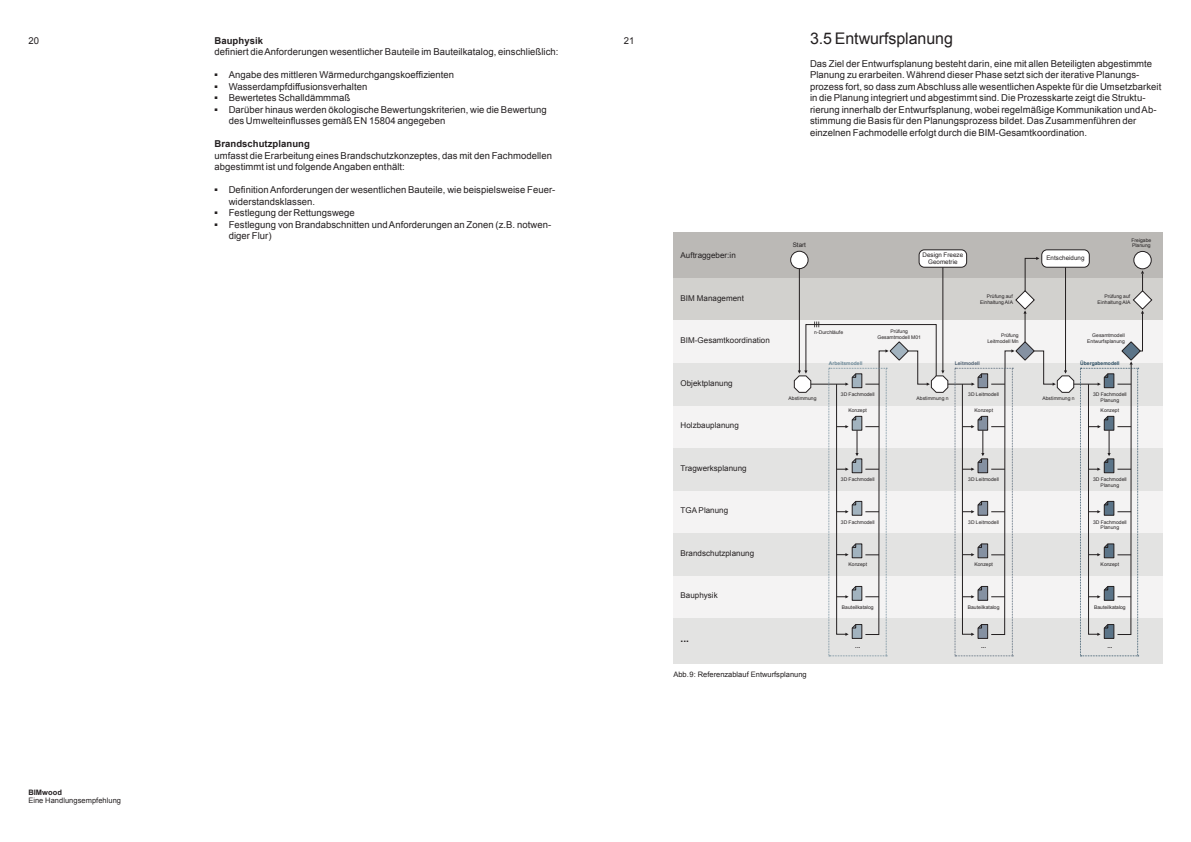
<style>
.page{position:relative;width:1191px;height:842px;background:#fff}
.page>*{position:absolute;margin:0;border:0;box-sizing:border-box;transform-origin:0 0}
.t1{font:16px "Arial";letter-spacing:-.005em;color:#231f20}
.t2{font:700 10px "Arial";color:#231f20}
.t3{font:9.5px/11.5px "Arial";letter-spacing:.005em;color:#231f20}
.t4{font:700 9.5px "Arial";letter-spacing:.005em;color:#231f20}
.t5{font:8px "Arial";letter-spacing:.005em;color:#231f20}
.t6{font:7.5px "Arial";color:#231f20}
.t7{font:700 7.5px "Arial";letter-spacing:.005em;color:#231f20}
.t8{font:6.2px/7px "Arial";letter-spacing:.005em;color:#231f20;text-align:center}
.t9{font:700 6px "Arial";color:#231f20}
.t10{font:5px/5.6px "Arial";letter-spacing:.005em;color:#231f20;text-align:center}
.t11{font:700 5px "Arial";letter-spacing:.005em;color:#294b60}
.t12{font:700 5px "Arial";letter-spacing:.005em;color:#698696}
.t13{font:700 5px "Arial";letter-spacing:.005em;color:#4c5e70}
</style>
<div class="page">
<div style="left:673px;top:232px;width:489px;height:46px;background:#bbb9b6"></div>
<div style="left:673px;top:278px;width:489px;height:42px;background:#d2d1ce"></div>
<div style="left:673px;top:320px;width:489px;height:43px;background:#f4f3f3"></div>
<div style="left:673px;top:405px;width:489px;height:43px;background:#f4f3f3"></div>
<div style="left:673px;top:490px;width:489px;height:43px;background:#f4f3f3"></div>
<div style="left:673px;top:575px;width:489px;height:43px;background:#f4f3f3"></div>
<div style="left:673px;top:363px;width:489px;height:42px;background:#e3e3e2"></div>
<div style="left:673px;top:448px;width:489px;height:42px;background:#e3e3e2"></div>
<div style="left:673px;top:533px;width:489px;height:42px;background:#e3e3e2"></div>
<div style="left:673px;top:618px;width:489px;height:45px;background:#e3e3e2"></div>
<svg style="left:1133px;top:251px;width:18px;height:18px"></svg>
<div style="left:1133px;top:251px;width:18px;height:18px;border:1px solid #231f20;border-radius:50%"></div>
<svg style="left:790px;top:251px;width:18px;height:18px"></svg>
<div style="left:790px;top:251px;width:18px;height:18px;border:1px solid #231f20;border-radius:50%"></div>
<div style="left:919px;top:250px;width:47px;height:17px;background:#fff;border-radius:5px"></div>
<div style="left:919px;top:250px;width:47px;height:17px;border:1px solid #231f20;border-radius:5px"></div>
<div style="left:1041px;top:250px;width:48px;height:17px;background:#fff;border-radius:5px"></div>
<div style="left:1041px;top:250px;width:48px;height:17px;border:1px solid #231f20;border-radius:5px"></div>
<svg style="left:794px;top:257px;width:358px;height:400px"></svg>
<p class="t3" style="left:28px;top:35px;width:12px">20</p>
<p class="t4" style="left:214px;top:34px;width:50px">Bauphysik</p>
<p class="t3" style="left:624px;top:35px;width:12px">21</p>
<p class="t3" style="left:214px;top:46px;width:345px">definiert die Anforderungen wesentlicher Bauteile im Bauteilkatalog, einschließlich:</p>
<p class="t3" style="left:214px;top:69px;width:241px"><sup>■</sup> Angabe des mittleren Wärmedurchgangskoeffizienten</p>
<p class="t3" style="left:214px;top:81px;width:154px"><sup>■</sup> Wasserdampfdiffusionsverhalten</p>
<p class="t3" style="left:214px;top:92px;width:137px"><sup>■</sup> Bewertetes Schalldämmmaß</p>
<p class="t3" style="left:229px;top:104px;width:319px;text-indent:-14px"><sup>■</sup> Darüber hinaus werden ökologische Bewertungskriterien, wie die Bewertung des Umwelteinflusses gemäß EN 15804 angegeben</p>
<p class="t4" style="left:214px;top:138px;width:97px">Brandschutzplanung</p>
<p class="t3" style="left:214px;top:150px;width:339px">umfasst die Erarbeitung eines Brandschutzkonzeptes, das mit den Fachmodellen abgestimmt ist und folgende Angaben enthält:</p>
<p class="t3" style="left:229px;top:184px;width:328px;text-indent:-14px"><sup>■</sup> Definition Anforderungen der wesentlichen Bauteile, wie beispielsweise Feuer&shy;widerstandsklassen.</p>
<p class="t3" style="left:214px;top:207px;width:142px"><sup>■</sup> Festlegung der Rettungswege</p>
<p class="t3" style="left:229px;top:219px;width:323px;text-indent:-14px"><sup>■</sup> Festlegung von Brandabschnitten und Anforderungen an Zonen (z.B. notwen&shy;diger Flur)</p>
<h1 class="t1" style="left:810px;top:28px;width:144px">3.5 Entwurfsplanung</h1>
<p class="t3" style="left:810px;top:58px;width:353px">Das Ziel der Entwurfsplanung besteht darin, eine mit allen Beteiligten abgestimmte Planung zu erarbeiten. Während dieser Phase setzt sich der iterative Planungs&shy;prozess fort, so dass zum Abschluss alle wesentlichen Aspekte für die Umsetzbarkeit in die Planung integriert und abgestimmt sind. Die Prozesskarte zeigt die Struktu&shy;rierung innerhalb der Entwurfsplanung, wobei regelmäßige Kommunikation und Ab&shy;stimmung die Basis für den Planungsprozess bildet. Das Zusammenführen der einzelnen Fachmodelle erfolgt durch die BIM-Gesamtkoordination.</p>
<p class="t5" style="left:680px;top:250px;width:57px">Auftraggeber:in</p>
<p class="t5" style="left:680px;top:293px;width:65px">BIM Management</p>
<p class="t5" style="left:680px;top:335px;width:91px">BIM-Gesamtkoordination</p>
<p class="t5" style="left:680px;top:378px;width:54px">Objektplanung</p>
<p class="t5" style="left:680px;top:420px;width:60px">Holzbauplanung</p>
<p class="t5" style="left:680px;top:463px;width:68px">Tragwerksplanung</p>
<p class="t5" style="left:680px;top:505px;width:49px">TGA Planung</p>
<p class="t5" style="left:680px;top:548px;width:75px">Brandschutzplanung</p>
<p class="t5" style="left:680px;top:590px;width:39px">Bauphysik</p>
<p class="t2" style="left:680px;top:632px;width:10px">...</p>
<p class="t8" style="left:792px;top:242px;width:15px">Start</p>
<p class="t8" style="left:922px;top:251px;width:42px">Design Freeze<br>Geometrie</p>
<p class="t8" style="left:1046px;top:255px;width:40px">Entscheidung</p>
<p class="t10" style="left:1131px;top:237px;width:21px;text-align:left">Freigabe<br>Planung</p>
<p class="t10" style="left:814px;top:330px;width:30px">n-Durchläufe</p>
<p class="t10" style="left:980px;top:294px;width:34px;text-align:right">Prüfung auf<br>Einhaltung AIA</p>
<p class="t10" style="left:1097px;top:294px;width:34px;text-align:right">Prüfung auf<br>Einhaltung AIA</p>
<p class="t10" style="left:877px;top:329px;width:45px">Prüfung<br>Gesamtmodell M01</p>
<p class="t10" style="left:987px;top:333px;width:33px;text-align:right">Prüfung<br>Leitmodell Mn</p>
<p class="t10" style="left:1087px;top:333px;width:39px;text-align:right">Gesamtmodell<br>Entwurfsplanung</p>
<p class="t12" style="left:829px;top:360px;width:35px">Arbeitsmodell</p>
<p class="t13" style="left:954px;top:360px;width:27px">Leitmodell</p>
<p class="t11" style="left:1080px;top:360px;width:41px">Übergabemodell</p>
<p class="t10" style="left:841px;top:392px;width:35px">3D Fachmodell</p>
<p class="t10" style="left:968px;top:392px;width:32px">3D Leitmodell</p>
<p class="t10" style="left:1093px;top:392px;width:35px">3D Fachmodell<br>Planung</p>
<p class="t10" style="left:788px;top:395px;width:30px">Abstimmung</p>
<p class="t10" style="left:916px;top:395px;width:34px">Abstimmung n</p>
<p class="t10" style="left:1042px;top:395px;width:34px">Abstimmung n</p>
<p class="t10" style="left:848px;top:407px;width:20px">Konzept</p>
<p class="t10" style="left:974px;top:407px;width:20px">Konzept</p>
<p class="t10" style="left:1100px;top:407px;width:20px">Konzept</p>
<p class="t10" style="left:841px;top:477px;width:35px">3D Fachmodell</p>
<p class="t10" style="left:968px;top:477px;width:32px">3D Leitmodell</p>
<p class="t10" style="left:1093px;top:477px;width:35px">3D Fachmodell<br>Planung</p>
<p class="t10" style="left:841px;top:519px;width:35px">3D Fachmodell</p>
<p class="t10" style="left:968px;top:519px;width:32px">3D Leitmodell</p>
<p class="t10" style="left:1093px;top:519px;width:35px">3D Fachmodell<br>Planung</p>
<p class="t10" style="left:848px;top:562px;width:20px">Konzept</p>
<p class="t10" style="left:974px;top:562px;width:20px">Konzept</p>
<p class="t10" style="left:1100px;top:562px;width:20px">Konzept</p>
<p class="t10" style="left:842px;top:604px;width:33px">Bauteilkatalog</p>
<p class="t10" style="left:967px;top:604px;width:33px">Bauteilkatalog</p>
<p class="t10" style="left:1094px;top:604px;width:33px">Bauteilkatalog</p>
<p class="t9" style="left:855px;top:641px;width:7px">...</p>
<p class="t9" style="left:981px;top:641px;width:7px">...</p>
<p class="t9" style="left:1107px;top:641px;width:7px">...</p>
<p class="t6" style="left:673px;top:670px;width:135px">Abb. 9: Referenzablauf Entwurfsplanung</p>
<p class="t7" style="left:28px;top:787px;width:35px">BIMwood</p>
<p class="t6" style="left:28px;top:795px;width:94px">Eine Handlungsempfehlung</p>
</div>
